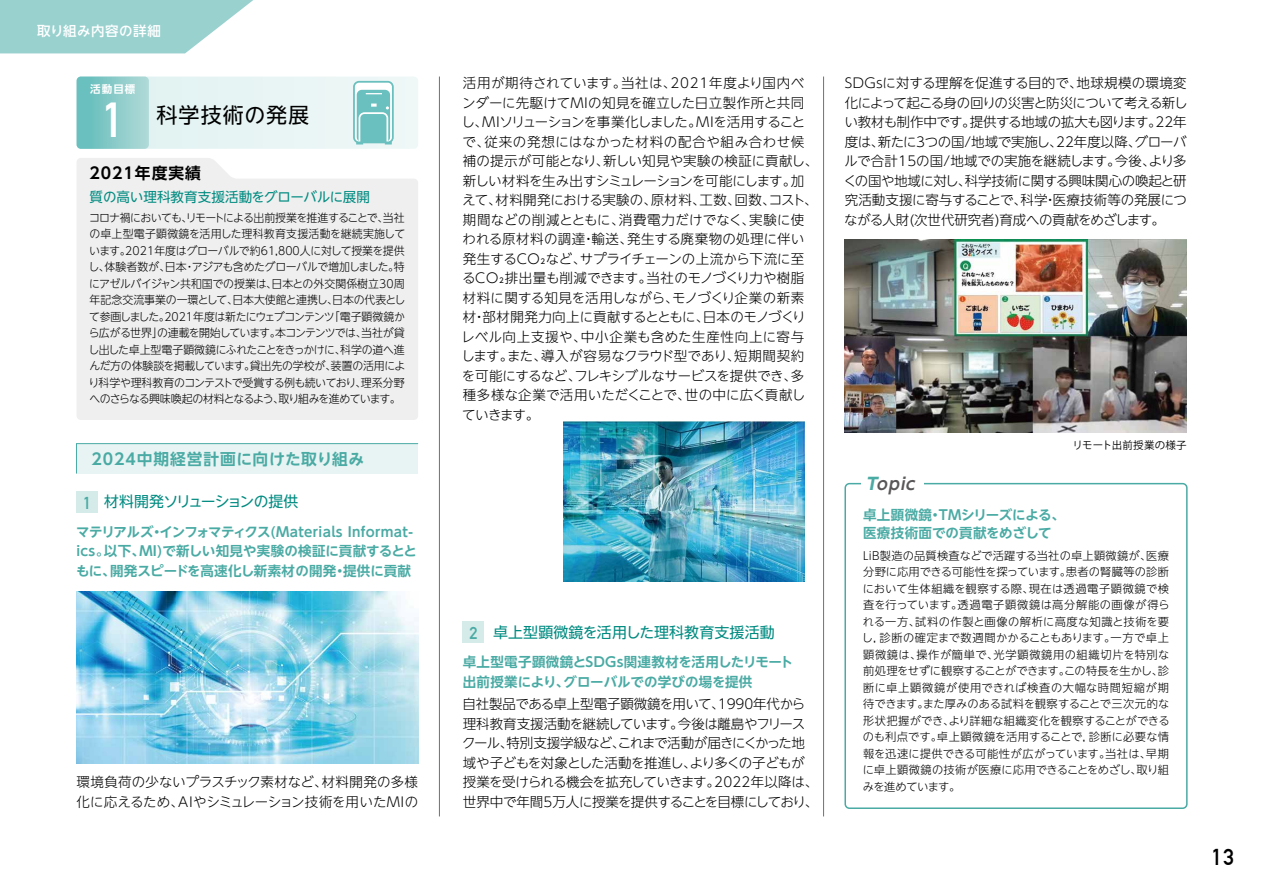
<style>
.page{position:relative;width:1263px;height:893px;background:#fff}
.page>*{position:absolute;margin:0;border:0;box-sizing:border-box;transform-origin:0 0}
.t1{font:700 48px "DIN Alternate";color:#fff}
.t2{font:700 22.5px "DIN Alternate";color:#000}
.t3{font:21px "UD Shin Go NT Pro";letter-spacing:.05em;color:#000}
.t4{font:italic 700 16.5px "UD Shin Go NT Pro De";color:#595757}
.t5{font:700 15.75px "UD Shin Go NT Pro De";letter-spacing:.06em;color:#4aaaa4}
.t6{font:700 15.75px "UD Shin Go NT Pro De";letter-spacing:.06em;color:#000}
.t7{font:15px "UD Shin Go NT Pro";letter-spacing:.01em;color:#008b81}
.t8{font:14.85px "UD Shin Go NT Pro";letter-spacing:-.045em;color:#008b81}
.t9{font:300 13.5px/19.5px "UD Shin Go NT Pro";letter-spacing:-.005em;color:#000}
.t10{font:700 13.5px/19.5px "UD Shin Go NT Pro De";letter-spacing:.01em;color:#4aaaa4}
.t11{font:300 13.5px/19.5px "UD Shin Go NT Pro";letter-spacing:-.035em;color:#000}
.t12{font:13.5px "UD Shin Go NT Pro";letter-spacing:-.005em;color:#008b81}
.t13{font:500 13.5px "UD Shin Go NT Pro";letter-spacing:.035em;color:#fff}
.t14{font:300 11.25px/16.5px "UD Shin Go NT Pro";letter-spacing:-.04em;color:#000;text-align:justify}
.t15{font:10.5px "Koz Go Pr 6 N";letter-spacing:.02em;color:#000}
.t16{font:700 10.5px "UD Shin Go NT Pro De";color:#fff}
.s1{font-family:"DIN Alternate";font-weight:700;font-size:16.8px;color:#4aaaa4}
.s2{font-family:"UD Shin Go NT Pro";color:#4aaaa4}
</style>
<div class="page">
<svg style="left:0;top:0;width:253px;height:53px;background:#a6d7d5"></svg>
<div style="left:76px;top:443px;width:343px;height:31px;background:#e7f4f3"></div>
<hr style="left:439px;top:77px;width:1px;height:739px;background:#727171">
<hr style="left:823px;top:77px;width:1px;height:739px;background:#727171">
<div style="left:77px;top:492px;width:21px;height:21px;background:#d4ebe9"></div>
<svg style="left:77px;top:77px;width:341px;height:72px;background:#cae8e7"></svg>
<div style="left:463px;top:622px;width:21px;height:21px;background:#d4ebe9"></div>
<div style="left:77px;top:158px;width:341px;height:262px;background:#efefef"></div>
<img style="left:77px;top:591px;width:341px;height:172px">
<img style="left:845px;top:240px;width:342px;height:192px">
<div style="left:844px;top:483px;width:343px;height:326px;border:2px solid #4aaaa4;border-radius:4px"></div>
<div style="left:861px;top:476px;width:63px;height:15px;background:#fff"></div>
<img style="left:563px;top:421px;width:241px;height:161px">
<p class="t13" style="left:37px;top:20px;width:125px">取り組み内容の詳細</p>
<p class="t16" style="left:90px;top:81px;width:47px">活動目標</p>
<h1 class="t1" style="left:102px;top:83px;width:25px">1</h1>
<h3 class="t3" style="left:157px;top:98px;width:154px">科学技術の発展</h3>
<h3 class="t6" style="left:90px;top:160px;width:113px">2021年度実績</h3>
<p class="t12" style="left:90px;top:186px;width:282px">質の高い理科教育支援活動をグローバルに展開</p>
<p class="t14" style="left:88px;top:209px;width:318px">コロナ禍においても、リモートによる出前授業を推進することで、当社の卓上型電子顕微鏡を活用した理科教育支援活動を継続実施しています。2021年度はグローバルで約61,800人に対して授業を提供し、体験者数が、日本・アジアも含めたグローバルで増加しました。特にアゼルバイジャン共和国での授業は、日本との外交関係樹立30周年記念交流事業の一環として、日本大使館と連携し、日本の代表として参画しました。2021年度は新たにウェブコンテンツ「電子顕微鏡から広がる世界」の連載を開始しています。本コンテンツでは、当社が貸し出した卓上型電子顕微鏡にふれたことをきっかけに、科学の道へ進んだ方の体験談を掲載しています。貸出先の学校が、装置の活用により科学や理科教育のコンテストで受賞する例も続いており、理系分野へのさらなる興味喚起の材料となるよう、取り組みを進めています。</p>
<h3 class="t5" style="left:91px;top:446px;width:274px">2024中期経営計画に向けた取り組み</h3>
<h3 class="t8" style="left:83px;top:490px;width:217px"><span class="s1">1</span> 材料開発ソリューションの提供</h3>
<p class="t10" style="left:76px;top:521px;width:342px">マテリアルズ・インフォマティクス(Materials Informat&shy;ics。以下、MI)で新しい知見や実験の検証に貢献するとともに、開発スピードを高速化し新素材の開発・提供に貢献</p>
<p class="t9" style="left:77px;top:772px;width:343px">環境負荷の少ないプラスチック素材など、材料開発の多様化に応えるため、AIやシミュレーション技術を用いたMIの</p>
<p class="t9" style="left:461px;top:73px;width:358px">活用が期待されています。当社は、2021年度より国内ベンダーに先駆けてMIの知見を確立した日立製作所と共同し、MIソリューションを事業化しました。MIを活用することで、従来の発想にはなかった材料の配合や組み合わせ候補の提示が可能となり、新しい知見や実験の検証に貢献し、新しい材料を生み出すシミュレーションを可能にします。加えて、材料開発における実験の、原材料、工数、回数、コスト、期間などの削減とともに、消費電力だけでなく、実験に使われる原材料の調達・輸送、発生する廃棄物の処理に伴い発生するCO₂など、サプライチェーンの上流から下流に至るCO₂排出量も削減できます。当社のモノづくり力や樹脂材料に関する知見を活用しながら、モノづくり企業の新素材・部材開発力向上に貢献するとともに、日本のモノづくりレベル向上支援や、中小企業も含めた生産性向上に寄与します。また、導入が容易なクラウド型であり、短期間契約を可能にするなど、フレキシブルなサービスを提供でき、多種多様な企業で活用いただくことで、世の中に広く貢献していきます。</p>
<h3 class="t7" style="left:469px;top:620px;width:307px"><span class="s1">2</span> 卓上型顕微鏡を活用した理科教育支援活動</h3>
<p class="t10" style="left:463px;top:652px;width:332px">卓上型電子顕微鏡とSDGs関連教材を活用したリモート出前授業により、グローバルでの学びの場を提供</p>
<p class="t11" style="left:462px;top:694px;width:358px">自社製品である卓上型電子顕微鏡を用いて、1990年代から理科教育支援活動を継続しています。今後は離島やフリースクール、特別支援学級など、これまで活動が届きにくかった地域や子どもを対象とした活動を推進し、より多くの子どもが授業を受けられる機会を拡充していきます。2022年以降は、世界中で年間5万人に授業を提供することを目標にしており、</p>
<p class="t9" style="left:843px;top:73px;width:346px;text-align:justify">SDGsに対する理解を促進する目的で、地球規模の環境変化によって起こる身の回りの災害と防災について考える新しい教材も制作中です。提供する地域の拡大も図ります。22年度は、新たに3つの国/地域で実施し、22年度以降、グローバルで合計15の国/地域での実施を継続します。今後、より多くの国や地域に対し、科学技術に関する興味関心の喚起と研究活動支援に寄与することで、科学・医療技術等の発展につながる人財(次世代研究者)育成への貢献をめざします。</p>
<h3 class="t4" style="left:866px;top:470px;width:54px"><span class="s2">T</span>opic</h3>
<p class="t15" style="left:1072px;top:439px;width:116px">リモート出前授業の様子</p>
<p class="t10" style="left:863px;top:505px;width:203px;line-height:18.8px">卓上顕微鏡・TMシリーズによる、医療技術面での貢献をめざして</p>
<p class="t14" style="left:862px;top:547px;width:309px">LiB製造の品質検査などで活躍する当社の卓上顕微鏡が、医療分野に応用できる可能性を探っています。患者の腎臓等の診断において生体組織を観察する際、現在は透過電子顕微鏡で検査を行っています。透過電子顕微鏡は高分解能の画像が得られる一方、試料の作製と画像の解析に高度な知識と技術を要し，診断の確定まで数週間かかることもあります。一方で卓上顕微鏡は、操作が簡単で、光学顕微鏡用の組織切片を特別な前処理をせずに観察することができます。この特長を生かし、診断に卓上顕微鏡が使用できれば検査の大幅な時間短縮が期待できます。また厚みのある試料を観察することで三次元的な形状把握ができ、より詳細な組織変化を観察することができるのも利点です。卓上顕微鏡を活用することで，診断に必要な情報を迅速に提供できる可能性が広がっています。当社は、早期に卓上顕微鏡の技術が医療に応用できることをめざし、取り組みを進めています。</p>
<h2 class="t2" style="left:1211px;top:840px;width:24px">13</h2>
</div>
